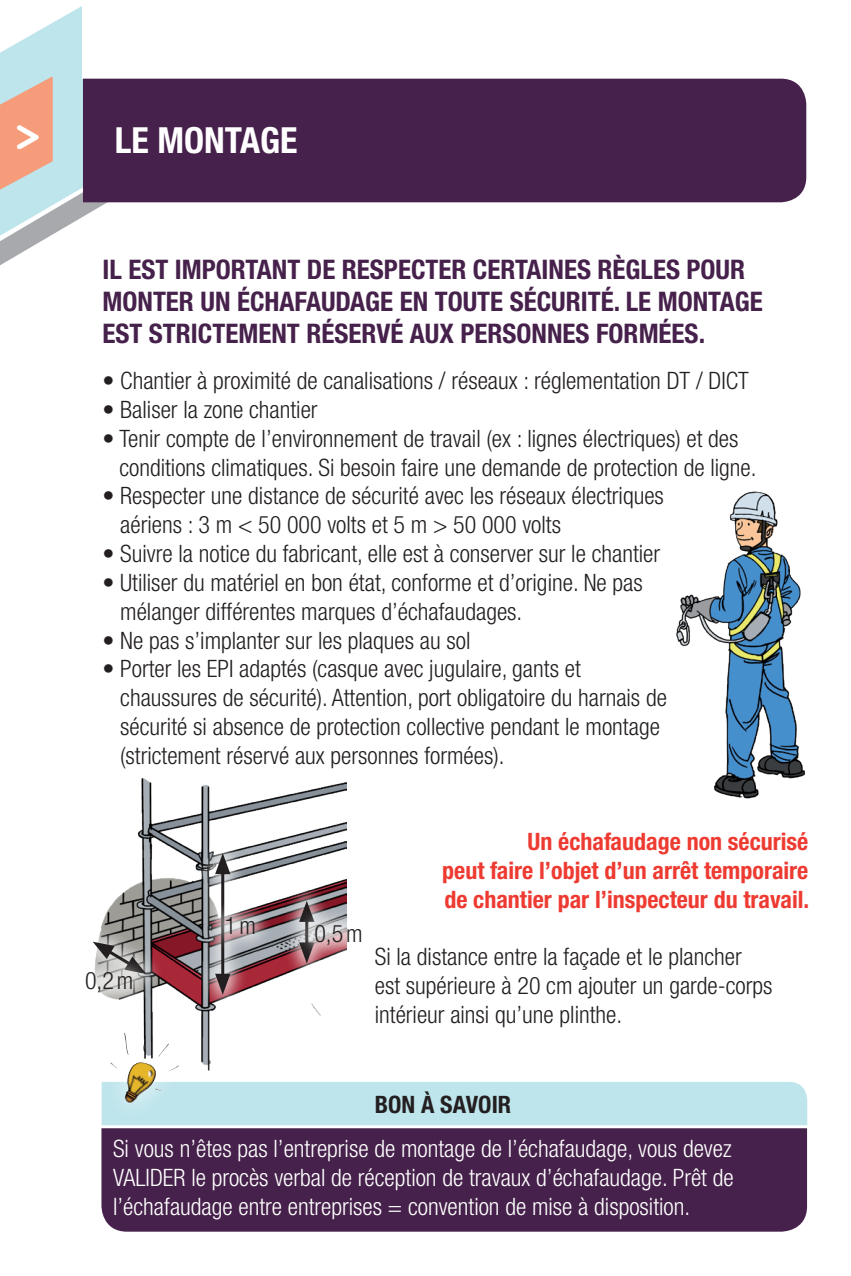
<style>
.page{position:relative;width:851px;height:1276px;background:#fff}
.page>*{position:absolute;margin:0;border:0;box-sizing:border-box;transform-origin:0 0}
.t1{font:700 condensed 36px "Helvetica Neue";color:#fff}
.t2{font:700 condensed 27px/32.4px "Helvetica Neue";color:#46214b}
.t3{font:300 condensed 24px/28.8px "Helvetica Neue";color:#231f20}
.t4{font:300 condensed 24px/28.8px "Helvetica Neue";color:#fff;text-align:justify}
.t5{font:700 condensed 24px/28.8px "Helvetica Neue";color:#ee3b32;text-align:justify}
.t6{font:700 condensed 24px "Helvetica Neue";color:#231f20}
</style>
<div class="page">
<svg style="left:0;top:25px;width:366px;height:240px"></svg>
<div style="left:83px;top:0;width:737px;height:79px;background:#fff"></div>
<svg style="left:0;top:77px;width:53px;height:131px;background:#e2b8a6"></svg>
<div style="left:83px;top:79px;width:723px;height:123px;background:#46214b"></div>
<div style="left:198px;top:1082px;width:609px;height:43px;background:#bee5ec"></div>
<div style="left:101px;top:1128px;width:705px;height:103px;background:#46214b"></div>
<div style="left:92px;top:1015px;width:106px;height:110px;background:#fff;opacity:.75"></div>
<img style="left:93px;top:778px;width:253px;height:292px">
<img style="left:676px;top:491px;width:129px;height:308px">
<div style="left:280px;top:882px;width:53px;height:99px;background:#fff;opacity:.75"></div>
<svg style="left:299px;top:901px;width:15px;height:4px"></svg>
<svg style="left:92px;top:909px;width:84px;height:97px"></svg>
<div style="left:196px;top:834px;width:53px;height:178px;background:#fff;opacity:.75"></div>
<hr style="left:221px;top:869px;width:3px;height:109px;background:#231f20">
<svg style="left:215px;top:973px;width:15px;height:21px"></svg>
<svg style="left:215px;top:853px;width:15px;height:21px"></svg>
<div style="left:296px;top:905px;width:84px;height:58px;background:#fff;opacity:.75"></div>
<div style="left:67px;top:953px;width:84px;height:58px;background:#fff;opacity:.75"></div>
<div style="left:208px;top:898px;width:65px;height:55px;background:#fff;opacity:.75"></div>
<h1 class="t1" style="left:115px;top:119px;width:184px">LE MONTAGE</h1>
<p class="t2" style="left:102px;top:252px;width:661px">IL EST IMPORTANT DE RESPECTER CERTAINES RÈGLES POUR<br>MONTER UN ÉCHAFAUDAGE EN TOUTE SÉCURITÉ. LE MONTAGE<br>EST STRICTEMENT RÉSERVÉ AUX PERSONNES FORMÉES.</p>
<p class="t3" style="left:102px;top:366px;width:647px">• Chantier à proximité de canalisations / réseaux : réglementation DT / DICT</p>
<p class="t3" style="left:102px;top:395px;width:216px">• Baliser la zone chantier</p>
<p class="t3" style="left:119px;top:424px;width:638px;text-indent:-17px">• Tenir compte de l’environnement de travail (ex : lignes électriques) et des conditions climatiques. Si besoin faire une demande de protection de ligne.</p>
<p class="t3" style="left:120px;top:481px;width:545px;text-indent:-18px">• Respecter une distance de sécurité avec les réseaux électriques aériens : 3 m &lt; 50 000 volts et 5 m &gt; 50 000 volts</p>
<p class="t3" style="left:102px;top:539px;width:559px">• Suivre la notice du fabricant, elle est à conserver sur le chantier</p>
<p class="t3" style="left:120px;top:568px;width:524px;text-indent:-18px">• Utiliser du matériel en bon état, conforme et d’origine. Ne pas mélanger différentes marques d’échafaudages.</p>
<p class="t3" style="left:102px;top:625px;width:369px">• Ne pas s’implanter sur les plaques au sol</p>
<p class="t3" style="left:120px;top:654px;width:548px;text-indent:-18px">• Porter les EPI adaptés (casque avec jugulaire, gants et chaussures de sécurité). Attention, port obligatoire du harnais de sécurité si absence de protection collective pendant le montage (strictement réservé aux personnes formées).</p>
<p class="t3" style="left:85px;top:966px;width:50px">0,2m</p>
<p class="t3" style="left:225px;top:910px;width:32px">1m</p>
<p class="t3" style="left:314px;top:918px;width:50px">0,5m</p>
<p class="t5" style="left:442px;top:827px;width:368px;text-indent:85px">Un échafaudage non sécurisé peut faire l’objet d’un arrêt temporaire de chantier par l’inspecteur du travail.</p>
<p class="t3" style="left:375px;top:942px;width:399px">Si la distance entre la façade et le plancher est supérieure à 20 cm ajouter un garde-corps intérieur ainsi qu’une plinthe.</p>
<p class="t6" style="left:375px;top:1089px;width:138px">BON À SAVOIR</p>
<p class="t4" style="left:113px;top:1134px;width:622px">Si vous n’êtes pas l’entreprise de montage de l’échafaudage, vous devez VALIDER le procès verbal de réception de travaux d’échafaudage. Prêt de l’échafaudage entre entreprises = convention de mise à disposition.</p>
</div>
